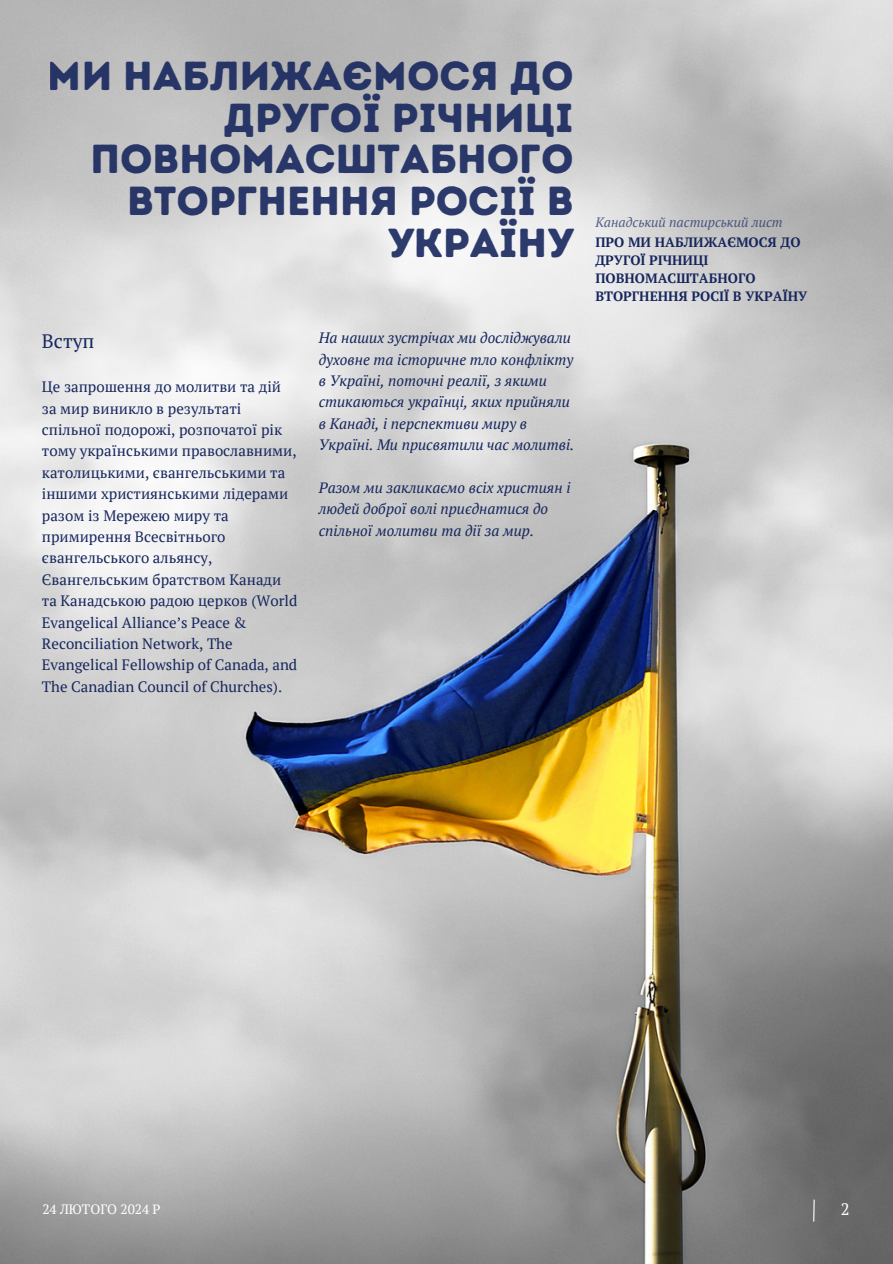
<style>
.page{position:relative;width:893px;height:1264px;background:#fff}
.page>*{position:absolute;margin:0;border:0;box-sizing:border-box;transform-origin:0 0}
.t1{font:40.5px/41.7px "Intro Rust Base";color:#16265d;text-align:right}
.t2{font:19.5px "PT Serif";color:#16265d}
.t3{font:16.5px "PT Serif";color:#fff}
.t4{font:15px/21.3px "PT Serif";color:#16265d}
.t5{font:italic 15px/21.3px "PT Serif";color:#16265d}
.t6{font:700 13.5px/18px "PT Serif";color:#16265d}
.t7{font:italic 13.5px "PT Serif";color:#16265d}
.t8{font:13.5px "PT Serif";color:#fff}
</style>
<div class="page">
<img style="left:0;top:0;width:892px;height:1263px">
<svg style="left:813px;top:1199px;width:1px;height:22px"></svg>
<h1 class="t1" style="left:48px;top:55px;width:527px">МИ НАБЛИЖАЄМОСЯ ДО<br>ДРУГОЇ РІЧНИЦІ<br>ПОВНОМАСШТАБНОГО<br>ВТОРГНЕННЯ РОСІЇ В<br>УКРАЇНУ</h1>
<p class="t2" style="left:42px;top:328px;width:54px">Вступ</p>
<p class="t4" style="left:42px;top:376px;width:257px">Це запрошення до молитви та дій за мир виникло в результаті спільної подорожі, розпочатої рік тому українськими православними, католицькими, євангельськими та іншими християнськими лідерами разом із Мережею миру та примирення Всесвітнього євангельського альянсу,<br>Євангельським братством Канади та Канадською радою церков (World<br>Evangelical Alliance’s Peace &amp;<br>Reconciliation Network, The<br>Evangelical Fellowship of Canada, and<br>The Canadian Council of Churches).</p>
<h2 class="t5" style="left:319px;top:327px;width:257px">На наших зустрічах ми досліджували духовне та історичне тло конфлікту в Україні, поточні реалії, з якими стикаються українці, яких прийняли в Канаді, і перспективи миру в Україні. Ми присвятили час молитві.</h2>
<p class="t5" style="left:319px;top:476px;width:253px">Разом ми закликаємо всіх християн і людей доброї волі приєднатися до спільної молитви та дії за мир.</p>
<p class="t7" style="left:595px;top:213px;width:189px">Канадський пастирський лист</p>
<h1 class="t6" style="left:595px;top:232px;width:213px">ПРО МИ НАБЛИЖАЄМОСЯ ДО<br>ДРУГОЇ РІЧНИЦІ<br>ПОВНОМАСШТАБНОГО<br>ВТОРГНЕННЯ РОСІЇ В УКРАЇНУ</h1>
<p class="t8" style="left:42px;top:1199px;width:120px">24 ЛЮТОГО 2024 Р</p>
<h3 class="t3" style="left:840px;top:1197px;width:10px">2</h3>
</div>
